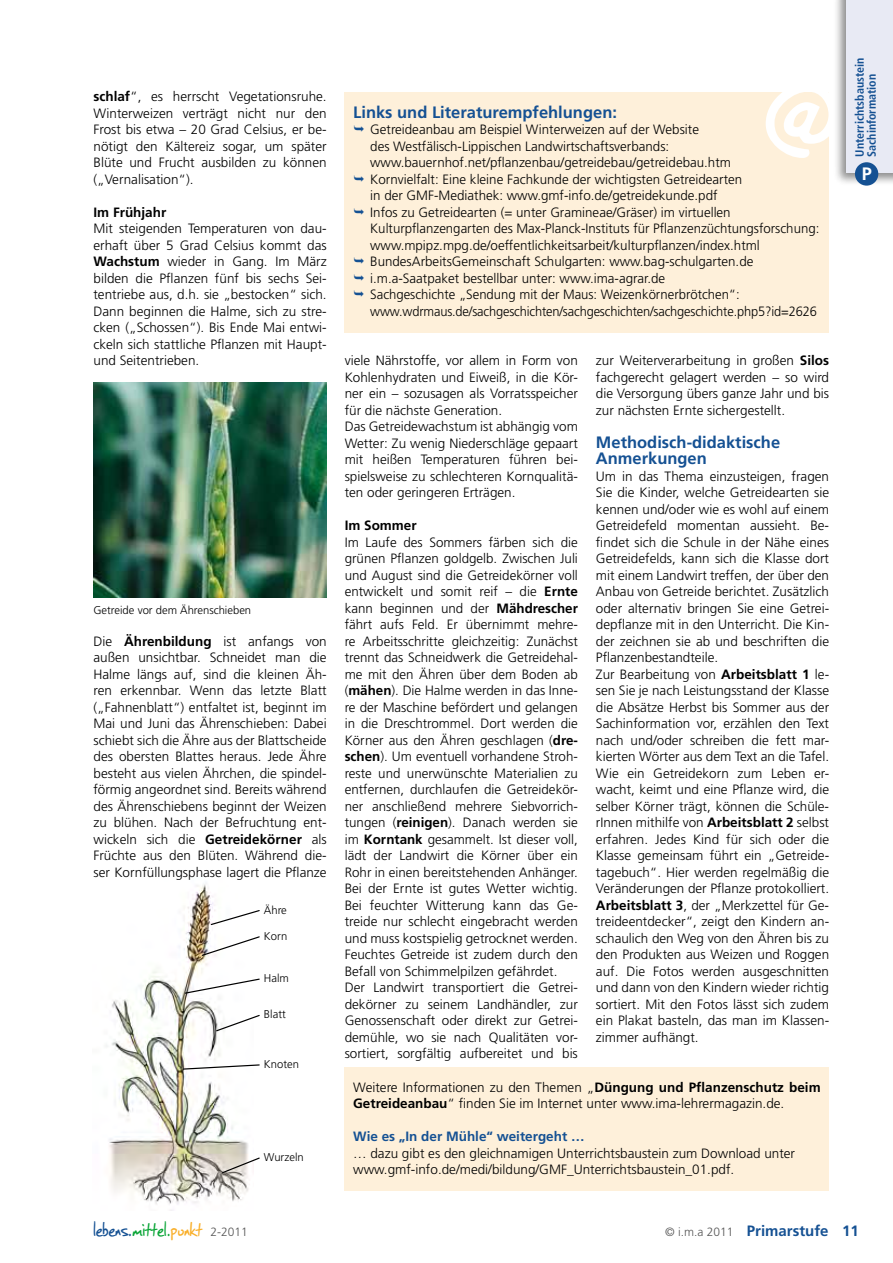
<style>
.page{position:relative;width:893px;height:1263px;background:#fff}
.page>*{position:absolute;margin:0;border:0;box-sizing:border-box;transform-origin:0 0}
.t1{font:138.15px "SF Grunge Sans";color:#fff}
.t2{font:22.5px "SF Grunge Sans";letter-spacing:.01em;color:#155193}
.t3{font:700 18px "Frutiger";color:#fff}
.t4{font:700 16.5px/16.5px "Frutiger";color:#155193}
.t5{font:700 15px "Frutiger";color:#155193}
.t6{font:300 13.5px/16.5px "Frutiger";color:#000}
.t7{font:700 13.5px "Frutiger";color:#155193}
.t8{font:700 13.5px "Frutiger";color:#000}
.t9{font:700 condensed 12px/12px "Frutiger";color:#155193}
.t10{font:300 11.25px "Frutiger";color:#000}
.s1{font-weight:700}
.s2{color:#0aa537}
.s3{color:#f9af2a}
.s4{font-family:"Frutiger";font-weight:300;font-size:12px;color:#565656}
.s5{font-weight:300;font-size:12px;color:#565656}
</style>
<div class="page">
<img style="left:106px;top:884px;width:143px;height:327px">
<img style="left:93px;top:383px;width:234px;height:214px">
<div style="left:345px;top:92px;width:484px;height:241px;background:#fef0da"></div>
<svg style="left:210px;top:909px;width:50px;height:17px"></svg>
<svg style="left:184px;top:978px;width:76px;height:16px"></svg>
<svg style="left:215px;top:1014px;width:45px;height:18px"></svg>
<svg style="left:182px;top:1064px;width:78px;height:6px"></svg>
<svg style="left:221px;top:1156px;width:39px;height:18px"></svg>
<svg style="left:201px;top:935px;width:59px;height:22px"></svg>
<div style="left:345px;top:1067px;width:484px;height:123px;background:#fef0da"></div>
<div style="left:834px;top:0;width:59px;height:186px;background:#000;opacity:.45"></div>
<div style="left:846px;top:0;width:47px;height:173px;background:#e8eaf4"></div>
<div style="left:855px;top:162px;width:23px;height:24px;background:#155193;border-radius:50%"></div>
<p class="t6" style="left:93px;top:88px;width:235px;text-align:justify"><span class="s1">schlaf</span>“, es herrscht Vegetationsruhe.<br>Winterweizen verträgt nicht nur den Frost bis etwa – 20 Grad Celsius, er be&shy;nötigt den Kältereiz sogar, um später Blüte und Frucht ausbilden zu können („Vernalisation“).</p>
<p class="t8" style="left:93px;top:204px;width:74px">Im Frühjahr</p>
<p class="t6" style="left:93px;top:220px;width:235px;text-align:justify">Mit steigenden Temperaturen von dau&shy;erhaft über 5 Grad Celsius kommt das <span class="s1">Wachstum</span> wieder in Gang. Im März bilden die Pflanzen fünf bis sechs Sei&shy;tentriebe aus, d.h. sie „bestocken“ sich.<br>Dann beginnen die Halme, sich zu stre&shy;cken („Schossen“). Bis Ende Mai entwi&shy;ckeln sich stattliche Pflanzen mit Haupt&shy;und Seitentrieben.</p>
<p class="t10" style="left:93px;top:603px;width:159px">Getreide vor dem Ährenschieben</p>
<p class="t6" style="left:93px;top:633px;width:235px;text-align:justify">Die <span class="s1">Ährenbildung</span> ist anfangs von außen unsichtbar. Schneidet man die Halme längs auf, sind die kleinen Äh&shy;ren erkennbar. Wenn das letzte Blatt („Fahnenblatt“) entfaltet ist, beginnt im Mai und Juni das Ährenschieben: Dabei schiebt sich die Ähre aus der Blattscheide des obersten Blattes heraus. Jede Ähre besteht aus vielen Ährchen, die spindel&shy;förmig angeordnet sind. Bereits während des Ährenschiebens beginnt der Weizen zu blühen. Nach der Befruchtung ent&shy;wickeln sich die <span class="s1">Getreidekörner</span> als Früchte aus den Blüten. Während die&shy;ser Kornfüllungsphase lagert die Pflanze</p>
<p class="t10" style="left:264px;top:903px;width:24px">Ähre</p>
<p class="t10" style="left:264px;top:930px;width:25px">Korn</p>
<p class="t10" style="left:264px;top:972px;width:26px">Halm</p>
<p class="t10" style="left:264px;top:1008px;width:23px">Blatt</p>
<p class="t10" style="left:264px;top:1058px;width:37px">Knoten</p>
<p class="t10" style="left:264px;top:1151px;width:41px">Wurzeln</p>
<p class="t4" style="left:353px;top:104px;width:265px">Links und Literaturempfehlungen:</p>
<p class="t6" style="left:370px;top:121px;width:374px">Getreideanbau am Beispiel Winterweizen auf der Website<br>des Westfälisch-Lippischen Landwirtschaftsverbands: www.bauernhof.net/pflanzenbau/getreidebau/getreidebau.htm Kornvielfalt: Eine kleine Fachkunde der wichtigsten Getreidearten in der GMF-Mediathek: www.gmf-info.de/getreidekunde.pdf</p>
<h1 class="t1" style="left:759px;top:28px;width:87px">@</h1>
<p class="t6" style="left:370px;top:204px;width:451px">Infos zu Getreidearten (= unter Gramineae/Gräser) im virtuellen Kulturpflanzengarten des Max-Planck-Instituts für Pflanzenzüchtungsforschung: www.mpipz.mpg.de/oeffentlichkeitsarbeit/kulturpflanzen/index.html BundesArbeitsGemeinschaft Schulgarten: www.bag-schulgarten.de i.m.a-Saatpaket bestellbar unter: www.ima-agrar.de<br>Sachgeschichte „Sendung mit der Maus: Weizenkörnerbrötchen“: www.wdrmaus.de/sachgeschichten/sachgeschichten/sachgeschichte.php5?id=2626</p>
<p class="t6" style="left:345px;top:352px;width:235px">viele Nährstoffe, vor allem in Form von Kohlenhydraten und Eiweiß, in die Kör&shy;ner ein – sozusagen als Vorratsspeicher für die nächste Generation.<br>Das Getreidewachstum ist abhängig vom Wetter: Zu wenig Niederschläge gepaart mit heißen Temperaturen führen bei&shy;spielsweise zu schlechteren Kornqualitä&shy;ten oder geringeren Erträgen.</p>
<p class="t8" style="left:345px;top:518px;width:74px">Im Sommer</p>
<p class="t6" style="left:345px;top:534px;width:235px">Im Laufe des Sommers färben sich die grünen Pflanzen goldgelb. Zwischen Juli und August sind die Getreidekörner voll entwickelt und somit reif – die <span class="s1">Ernte </span>kann beginnen und der <span class="s1">Mähdrescher </span>fährt aufs Feld. Er übernimmt mehre&shy;re Arbeitsschritte gleichzeitig: Zunächst trennt das Schneidwerk die Getreidehal&shy;me mit den Ähren über dem Boden ab (<span class="s1">mähen</span>). Die Halme werden in das Inne&shy;re der Maschine befördert und gelangen in die Dreschtrommel. Dort werden die Körner aus den Ähren geschlagen (<span class="s1">dre&shy;schen</span>). Um eventuell vorhandene Stroh&shy;reste und unerwünschte Materialien zu entfernen, durchlaufen die Getreidekör&shy;ner anschließend mehrere Siebvorrich&shy;tungen (<span class="s1">reinigen</span>). Danach werden sie im <span class="s1">Korntank</span> gesammelt. Ist dieser voll, lädt der Landwirt die Körner über ein Rohr in einen bereitstehenden Anhänger.<br>Bei der Ernte ist gutes Wetter wichtig.<br>Bei feuchter Witterung kann das Ge&shy;treide nur schlecht eingebracht werden und muss kostspielig getrocknet werden.<br>Feuchtes Getreide ist zudem durch den Befall von Schimmelpilzen gefährdet.<br>Der Landwirt transportiert die Getrei&shy;dekörner zu seinem Landhändler, zur Genossenschaft oder direkt zur Getrei&shy;demühle, wo sie nach Qualitäten vor&shy;sortiert, sorgfältig aufbereitet und bis</p>
<p class="t6" style="left:596px;top:352px;width:235px;text-align:justify">zur Weiterverarbeitung in großen <span class="s1">Silos </span>fachgerecht gelagert werden – so wird die Versorgung übers ganze Jahr und bis zur nächsten Ernte sichergestellt.</p>
<p class="t4" style="left:596px;top:434px;width:186px">Methodisch-didaktische<br>Anmerkungen</p>
<p class="t6" style="left:596px;top:468px;width:235px">Um in das Thema einzusteigen, fragen Sie die Kinder, welche Getreidearten sie kennen und/oder wie es wohl auf einem Getreidefeld momentan aussieht. Be&shy;findet sich die Schule in der Nähe eines Getreidefelds, kann sich die Klasse dort mit einem Landwirt treffen, der über den Anbau von Getreide berichtet. Zusätzlich oder alternativ bringen Sie eine Getrei&shy;depflanze mit in den Unterricht. Die Kin&shy;der zeichnen sie ab und beschriften die Pflanzenbestandteile.<br>Zur Bearbeitung von <span class="s1">Arbeitsblatt 1</span> le&shy;sen Sie je nach Leistungsstand der Klasse die Absätze Herbst bis Sommer aus der Sachinformation vor, erzählen den Text nach und/oder schreiben die fett mar&shy;kierten Wörter aus dem Text an die Tafel.<br>Wie ein Getreidekorn zum Leben er&shy;wacht, keimt und eine Pflanze wird, die selber Körner trägt, können die Schüle&shy;rInnen mithilfe von <span class="s1">Arbeitsblatt 2</span> selbst erfahren. Jedes Kind für sich oder die Klasse gemeinsam führt ein „Getreide&shy;tagebuch“. Hier werden regelmäßig die Veränderungen der Pflanze protokolliert.<br><span class="s1">Arbeitsblatt 3</span>, der „Merkzettel für Ge&shy;treideentdecker“, zeigt den Kindern an&shy;schaulich den Weg von den Ähren bis zu den Produkten aus Weizen und Roggen auf. Die Fotos werden ausgeschnitten und dann von den Kindern wieder richtig sortiert. Mit den Fotos lässt sich zudem ein Plakat basteln, das man im Klassen&shy;zimmer aufhängt.</p>
<p class="t6" style="left:353px;top:1078px;width:469px">Weitere Informationen zu den Themen „<span class="s1">Düngung und Pflanzenschutz beim<br>Getreideanbau</span>“ finden Sie im Internet unter www.ima-lehrermagazin.de.</p>
<p class="t7" style="left:353px;top:1128px;width:233px">Wie es „In der Mühle“ weitergeht …</p>
<p class="t6" style="left:353px;top:1144px;width:443px">… dazu gibt es den gleichnamigen Unterrichtsbaustein zum Download unter www.gmf-info.de/medi/bildung/GMF_Unterrichtsbaustein_01.pdf.</p>
<p class="t9" style="left:854px;top:157px;width:100px;rotate:-90deg">Unterrichtsbaustein<br>Sachinformation</p>
<h3 class="t3" style="left:862px;top:163px;width:12px">P</h3>
<h2 class="t2" style="left:94px;top:1214px;width:156px">lebens.<span class="s2">mittel.</span><span class="s3">punkt</span> <span class="s4">2-2011</span></h2>
<p class="t5" style="left:665px;top:1222px;width:195px"><span class="s5">© i.m.a 2011</span> Primarstufe 11</p>
</div>
